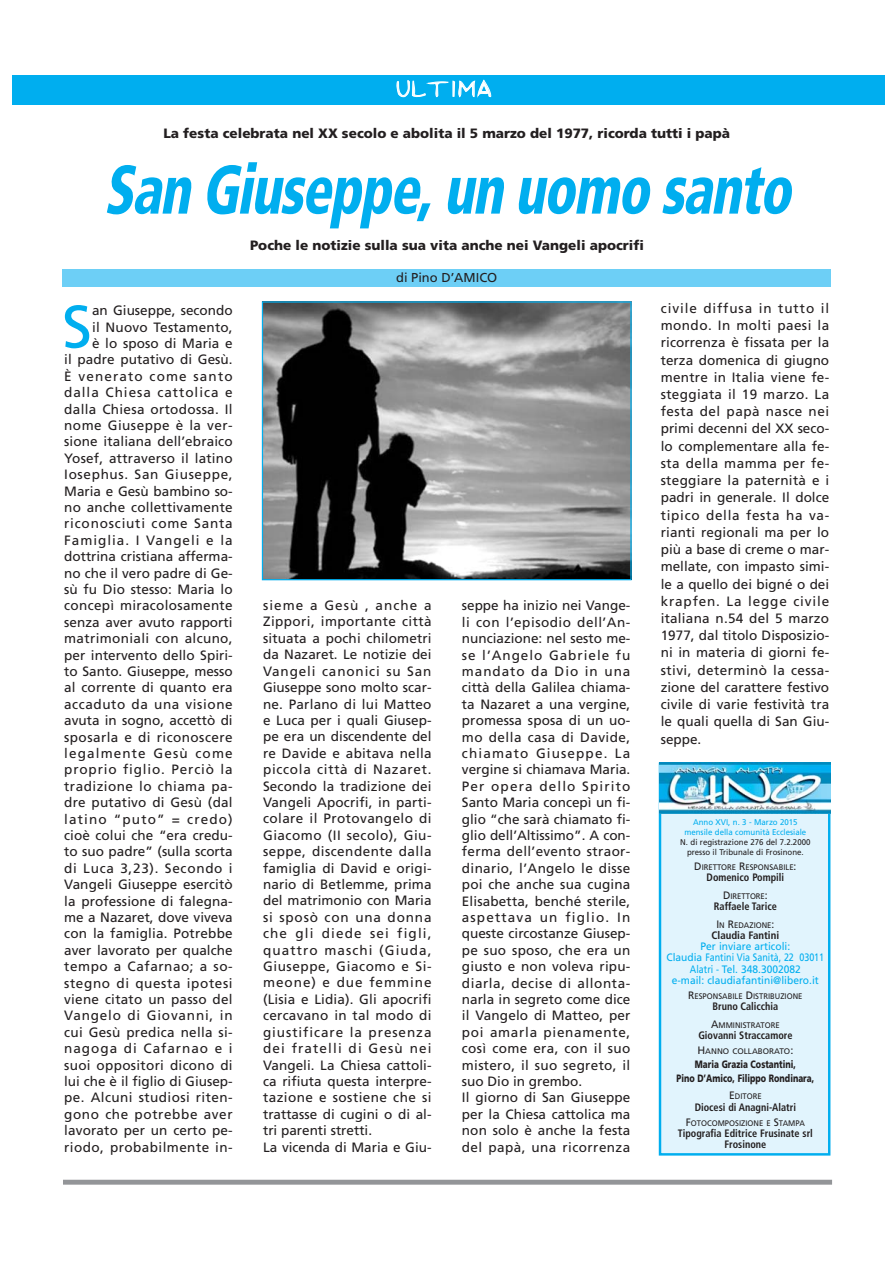
<style>
.page{position:relative;width:893px;height:1263px;background:#fff}
.page>*{position:absolute;margin:0;border:0;box-sizing:border-box;transform-origin:0 0}
.t1{font:italic 900 condensed 68.55px "Frutiger";color:#00aeef;scale:.8 1}
.t2{font:60px "Frutiger";color:#00aeef}
.t3{font:22.2px "Penmanmale Plain";letter-spacing:.095em;color:#fff}
.t4{font:13.5px/16.4px "Frutiger";letter-spacing:.015em;color:#231f20}
.t5{font:900 13.5px "Frutiger";color:#231f20}
.t6{font:12.9px "Frutiger";color:#231f20}
.t7{font:700 condensed 10.8px/11.2px "Frutiger";color:#231f20;text-align:center;scale:.95 1}
.t8{font:10.8px/11.2px "Frutiger";color:#00aeef;text-align:center;scale:.95 1}
.t9{font:700 condensed 10.8px "Frutiger";color:#231f20}
.t10{font:900 10.65px/13.6px "Frutiger";color:#231f20;text-align:center;scale:.75 1}
.t11{font:8.25px/10.1px "Frutiger";color:#231f20;text-align:center;scale:.95 1}
.t12{font:8.25px/10.1px "Frutiger";color:#00aeef;text-align:center;scale:.95 1}
.t13{font:8.1px "Frutiger";color:#231f20;scale:.95 1}
.t14{font:8.1px "Frutiger";color:#231f20}
.s1{font-size:10.8px}
</style>
<div class="page">
<div style="left:63px;top:1180px;width:769px;height:5px;background:#939598"></div>
<div style="left:12px;top:75px;width:872px;height:29px;background:#00aeef"></div>
<div style="left:62px;top:269px;width:768px;height:18px;background:#6dcff6"></div>
<img style="left:264px;top:303px;width:365px;height:275px">
<div style="left:262px;top:301px;width:369px;height:279px;border:1px solid #00aeef"></div>
<div style="left:660px;top:764px;width:169px;height:390px;background:#e1f4fd"></div>
<div style="left:658px;top:763px;width:172px;height:393px;border:2px solid #00aeef"></div>
<img style="left:659px;top:763px;width:171px;height:50px">
<h3 class="t3" style="left:396px;top:77px;width:96px">ULTIMA</h3>
<p class="t5" style="left:163px;top:128px;width:568px">La festa celebrata nel XX secolo e abolita il 5 marzo del 1977, ricorda tutti i papà</p>
<h1 class="t1" style="left:103px;top:162px;width:874px">San Giuseppe,un uomo santo</h1>
<p class="t5" style="left:250px;top:240px;width:395px">Poche le notizie sulla sua vita anche nei Vangeli apocrifi</p>
<h2 class="t2" style="left:62px;top:303px;width:32px">S</h2>
<p class="t4" style="left:64px;top:303px;width:170px;text-align:right">an Giuseppe, secondo<br>il Nuovo Testamento,<br>è lo sposo di Maria e<br>il padre putativo di Gesù.<br>È venerato come santo dalla Chiesa cattolica e dalla Chiesa ortodossa. Il nome Giuseppe è la ver&shy;sione italiana dell’ebraico<br>Yosef, attraverso il latino<br>Iosephus. San Giuseppe,<br>Maria e Gesù bambino so&shy;no anche collettivamente riconosciuti come Santa<br>Famiglia. I Vangeli e la dottrina cristiana afferma&shy;no che il vero padre di Ge&shy;sù fu Dio stesso: Maria lo concepì miracolosamente senza aver avuto rapporti matrimoniali con alcuno, per intervento dello Spiri&shy;to Santo. Giuseppe, messo al corrente di quanto era accaduto da una visione avuta in sogno, accettò di sposarla e di riconoscere legalmente Gesù come proprio figlio. Perciò la tradizione lo chiama pa&shy;dre putativo di Gesù (dal latino “puto” = credo) cioè colui che “era credu&shy;to suo padre” (sulla scorta di Luca 3,23). Secondo i<br>Vangeli Giuseppe esercitò la professione di falegna&shy;me a Nazaret, dove viveva con la famiglia. Potrebbe aver lavorato per qualche tempo a Cafarnao; a so&shy;stegno di questa ipotesi viene citato un passo del<br>Vangelo di Giovanni, in cui Gesù predica nella si&shy;nagoga di Cafarnao e i suoi oppositori dicono di lui che è il figlio di Giusep&shy;pe. Alcuni studiosi riten&shy;gono che potrebbe aver lavorato per un certo pe&shy;riodo, probabilmente in-</p>
<p class="t6" style="left:396px;top:273px;width:103px">di Pino D’AMICO</p>
<p class="t4" style="left:263px;top:598px;width:170px">sieme a Gesù , anche a<br>Zippori, importante città situata a pochi chilometri da Nazaret. Le notizie dei<br>Vangeli canonici su San<br>Giuseppe sono molto scar&shy;ne. Parlano di lui Matteo e Luca per i quali Giusep&shy;pe era un discendente del re Davide e abitava nella piccola città di Nazaret.<br>Secondo la tradizione dei<br>Vangeli Apocrifi, in parti&shy;colare il Protovangelo di<br>Giacomo (II secolo), Giu&shy;seppe, discendente dalla famiglia di David e origi&shy;nario di Betlemme, prima del matrimonio con Maria si sposò con una donna che gli diede sei figli, quattro maschi (Giuda,<br>Giuseppe, Giacomo e Si&shy;meone) e due femmine (Lisia e Lidia). Gli apocrifi cercavano in tal modo di giustificare la presenza dei fratelli di Gesù nei<br>Vangeli. La Chiesa cattoli&shy;ca rifiuta questa interpre&shy;tazione e sostiene che si trattasse di cugini o di al&shy;tri parenti stretti.<br>La vicenda di Maria e Giu-</p>
<p class="t4" style="left:462px;top:599px;width:170px">seppe ha inizio nei Vange&shy;li con l’episodio dell’An&shy;nunciazione: nel sesto me&shy;se l’Angelo Gabriele fu mandato da Dio in una città della Galilea chiama&shy;ta Nazaret a una vergine, promessa sposa di un uo&shy;mo della casa di Davide, chiamato Giuseppe. La vergine si chiamava Maria.<br>Per opera dello Spirito<br>Santo Maria concepì un fi&shy;glio “che sarà chiamato fi&shy;glio dell’Altissimo”. A con&shy;ferma dell’evento straor&shy;dinario, l’Angelo le disse poi che anche sua cugina<br>Elisabetta, benché sterile, aspettava un figlio. In queste circostanze Giusep&shy;pe suo sposo, che era un giusto e non voleva ripu&shy;diarla, decise di allonta&shy;narla in segreto come dice il Vangelo di Matteo, per poi amarla pienamente, così come era, con il suo mistero, il suo segreto, il suo Dio in grembo.<br>Il giorno di San Giuseppe per la Chiesa cattolica ma non solo è anche la festa del papà, una ricorrenza</p>
<p class="t4" style="left:660px;top:301px;width:170px;line-height:17.2px;text-align:justify">civile diffusa in tutto il mondo. In molti paesi la ricorrenza è fissata per la terza domenica di giugno mentre in Italia viene fe&shy;steggiata il 19 marzo. La festa del papà nasce nei primi decenni del XX seco&shy;lo complementare alla fe&shy;sta della mamma per fe&shy;steggiare la paternità e i padri in generale. Il dolce tipico della festa ha va&shy;rianti regionali ma per lo più a base di creme o mar&shy;mellate, con impasto simi&shy;le a quello dei bigné o dei krapfen. La legge civile italiana n.54 del 5 marzo 1977, dal titolo Disposizio&shy;ni in materia di giorni fe&shy;stivi, determinò la cessa&shy;zione del carattere festivo civile di varie festività tra le quali quella di San Giu&shy;seppe.</p>
<p class="t12" style="left:684px;top:817px;width:130px">Anno XVI, n. 3 - Marzo 2015 mensile della comunità Ecclesiale</p>
<p class="t11" style="left:680px;top:838px;width:138px">N. di registrazione 276 del 7.2.2000 presso il Tribunale di Frosinone.</p>
<p class="t13" style="left:694px;top:864px;width:109px"><span class="s1">D</span>IRETTORE <span class="s1">R</span>ESPONSABILE<span class="s1">:</span></p>
<p class="t7" style="left:706px;top:873px;width:83px">Domenico Pompili</p>
<p class="t13" style="left:723px;top:893px;width:49px"><span class="s1">D</span>IRETTORE<span class="s1">:</span></p>
<p class="t7" style="left:714px;top:902px;width:68px">Raffaele Tarice</p>
<p class="t13" style="left:716px;top:922px;width:63px"><span class="s1">I</span>N <span class="s1">R</span>EDAZIONE<span class="s1">:</span></p>
<p class="t9" style="left:711px;top:931px;width:69px">Claudia Fantini</p>
<p class="t8" style="left:666px;top:942px;width:167px">Per inviare articoli:<br>Claudia Fantini Via Sanità, 22 03011<br>Alatri - Tel. 348.3002082<br>e-mail: claudiafantini@libero.it</p>
<p class="t13" style="left:688px;top:993px;width:122px"><span class="s1">R</span>ESPONSABILE <span class="s1">D</span>ISTRIBUZIONE</p>
<p class="t7" style="left:712px;top:1002px;width:71px">Bruno Calicchia</p>
<p class="t13" style="left:711px;top:1022px;width:74px"><span class="s1">A</span>MMINISTRATORE</p>
<p class="t7" style="left:698px;top:1031px;width:101px">Giovanni Straccamore</p>
<p class="t14" style="left:697px;top:1048px;width:97px"><span class="s1">H</span>ANNO COLLABORATO<span class="s1">:</span></p>
<p class="t10" style="left:676px;top:1058px;width:185px">Maria Grazia Costantini,<br>Pino D’Amico, Filippo Rondinara,</p>
<p class="t13" style="left:729px;top:1093px;width:36px"><span class="s1">E</span>DITORE</p>
<p class="t7" style="left:694px;top:1102px;width:108px">Diocesi di Anagni-Alatri</p>
<p class="t13" style="left:685px;top:1120px;width:127px"><span class="s1">F</span>OTOCOMPOSIZIONE E <span class="s1">S</span>TAMPA</p>
<p class="t7" style="left:677px;top:1129px;width:144px">Tipografia Editrice Frusinate srl<br>Frosinone</p>
</div>
